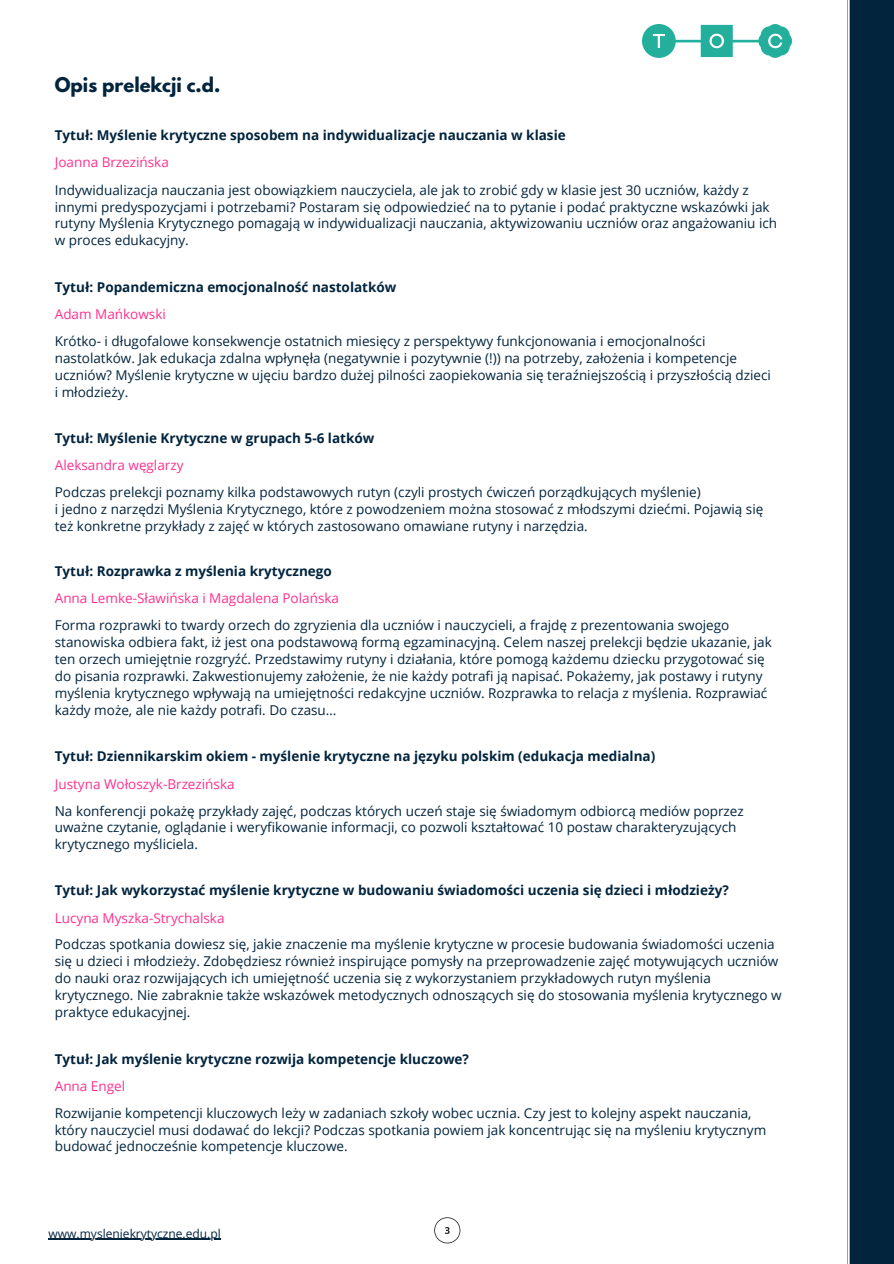
<style>
.page{position:relative;width:894px;height:1264px;background:#fff}
.page>*{position:absolute;margin:0;border:0;box-sizing:border-box;transform-origin:0 0}
.t1{font:700 18px "League Spartan";color:#02243d}
.t2{font:13.5px/17px "Open Sans";color:#02243d}
.t3{font:700 13.5px "Open Sans";color:#02243d}
.t4{font:13.5px "Open Sans";color:#ff308d}
.t5{font:12px "Open Sans";color:#02243d}
</style>
<div class="page">
<svg style="left:847px;top:0;width:46px;height:1263px;background:#0f2f47"></svg>
<img style="left:642px;top:24px;width:149px;height:34px">
<hr style="left:49px;top:1238px;width:172px;height:1px;background:#02243d">
<svg style="left:434px;top:1217px;width:26px;height:26px"></svg>
<p class="t1" style="left:55px;top:76px;width:167px">Opis prelekcji c.d.</p>
<p class="t3" style="left:55px;top:125px;width:512px">Tytuł: Myślenie krytyczne sposobem na indywidualizacje nauczania w klasie</p>
<p class="t4" style="left:55px;top:153px;width:116px">Joanna Brzezińska</p>
<p class="t2" style="left:55px;top:181px;width:723px">Indywidualizacja nauczania jest obowiązkiem nauczyciela, ale jak to zrobić gdy w klasie jest 30 uczniów, każdy z innymi predyspozycjami i potrzebami? Postaram się odpowiedzieć na to pytanie i podać praktyczne wskazówki jak rutyny Myślenia Krytycznego pomagają w indywidualizacji nauczania, aktywizowaniu uczniów oraz angażowaniu ich w proces edukacyjny.</p>
<p class="t3" style="left:55px;top:277px;width:343px">Tytuł: Popandemiczna emocjonalność nastolatków</p>
<p class="t4" style="left:55px;top:304px;width:113px">Adam Mańkowski</p>
<p class="t2" style="left:55px;top:332px;width:717px">Krótko- i długofalowe konsekwencje ostatnich miesięcy z perspektywy funkcjonowania i emocjonalności nastolatków. Jak edukacja zdalna wpłynęła (negatywnie i pozytywnie (!)) na potrzeby, założenia i kompetencje uczniów? Myślenie krytyczne w ujęciu bardzo dużej pilności zaopiekowania się teraźniejszością i przyszłością dzieci</p>
<p class="t2" style="left:55px;top:383px;width:75px">i młodzieży.</p>
<p class="t3" style="left:55px;top:428px;width:321px">Tytuł: Myślenie Krytyczne w grupach 5-6 latków</p>
<p class="t4" style="left:55px;top:456px;width:130px">Aleksandra węglarzy</p>
<p class="t2" style="left:55px;top:483px;width:647px">Podczas prelekcji poznamy kilka podstawowych rutyn (czyli prostych ćwiczeń porządkujących myślenie)</p>
<p class="t2" style="left:55px;top:500px;width:710px">i jedno z narzędzi Myślenia Krytycznego, które z powodzeniem można stosować z młodszymi dziećmi. Pojawią się też konkretne przykłady z zajęć w których zastosowano omawiane rutyny i narzędzia.</p>
<p class="t3" style="left:55px;top:561px;width:278px">Tytuł: Rozprawka z myślenia krytycznego</p>
<p class="t4" style="left:55px;top:588px;width:286px">Anna Lemke-Sławińska i Magdalena Polańska</p>
<p class="t2" style="left:55px;top:616px;width:718px">Forma rozprawki to twardy orzech do zgryzienia dla uczniów i nauczycieli, a frajdę z prezentowania swojego stanowiska odbiera fakt, iż jest ona podstawową formą egzaminacyjną. Celem naszej prelekcji będzie ukazanie, jak ten orzech umiejętnie rozgryźć. Przedstawimy rutyny i działania, które pomogą każdemu dziecku przygotować się do pisania rozprawki. Zakwestionujemy założenie, że nie każdy potrafi ją napisać. Pokażemy, jak postawy i rutyny myślenia krytycznego wpływają na umiejętności redakcyjne uczniów. Rozprawka to relacja z myślenia. Rozprawiać każdy może, ale nie każdy potrafi. Do czasu…</p>
<p class="t3" style="left:55px;top:747px;width:602px">Tytuł: Dziennikarskim okiem - myślenie krytyczne na języku polskim (edukacja medialna)</p>
<p class="t4" style="left:55px;top:774px;width:181px">Justyna Wołoszyk-Brzezińska</p>
<p class="t2" style="left:55px;top:801px;width:690px">Na konferencji pokażę przykłady zajęć, podczas których uczeń staje się świadomym odbiorcą mediów poprzez uważne czytanie, oglądanie i weryfikowanie informacji, co pozwoli kształtować 10 postaw charakteryzujących krytycznego myśliciela.</p>
<p class="t3" style="left:55px;top:880px;width:675px">Tytuł: Jak wykorzystać myślenie krytyczne w budowaniu świadomości uczenia się dzieci i młodzieży?</p>
<p class="t4" style="left:55px;top:908px;width:171px">Lucyna Myszka-Strychalska</p>
<p class="t2" style="left:55px;top:935px;width:728px">Podczas spotkania dowiesz się, jakie znaczenie ma myślenie krytyczne w procesie budowania świadomości uczenia się u dzieci i młodzieży. Zdobędziesz również inspirujące pomysły na przeprowadzenie zajęć motywujących uczniów do nauki oraz rozwijających ich umiejętność uczenia się z wykorzystaniem przykładowych rutyn myślenia krytycznego. Nie zabraknie także wskazówek metodycznych odnoszących się do stosowania myślenia krytycznego w praktyce edukacyjnej.</p>
<p class="t3" style="left:55px;top:1049px;width:415px">Tytuł: Jak myślenie krytyczne rozwija kompetencje kluczowe?</p>
<p class="t4" style="left:55px;top:1076px;width:72px">Anna Engel</p>
<p class="t2" style="left:55px;top:1103px;width:712px">Rozwijanie kompetencji kluczowych leży w zadaniach szkoły wobec ucznia. Czy jest to kolejny aspekt nauczania, który nauczyciel musi dodawać do lekcji? Podczas spotkania powiem jak koncentrując się na myśleniu krytycznym budować jednocześnie kompetencje kluczowe.</p>
<p class="t5" style="left:49px;top:1224px;width:174px">www.mysleniekrytyczne.edu.pl</p>
</div>
